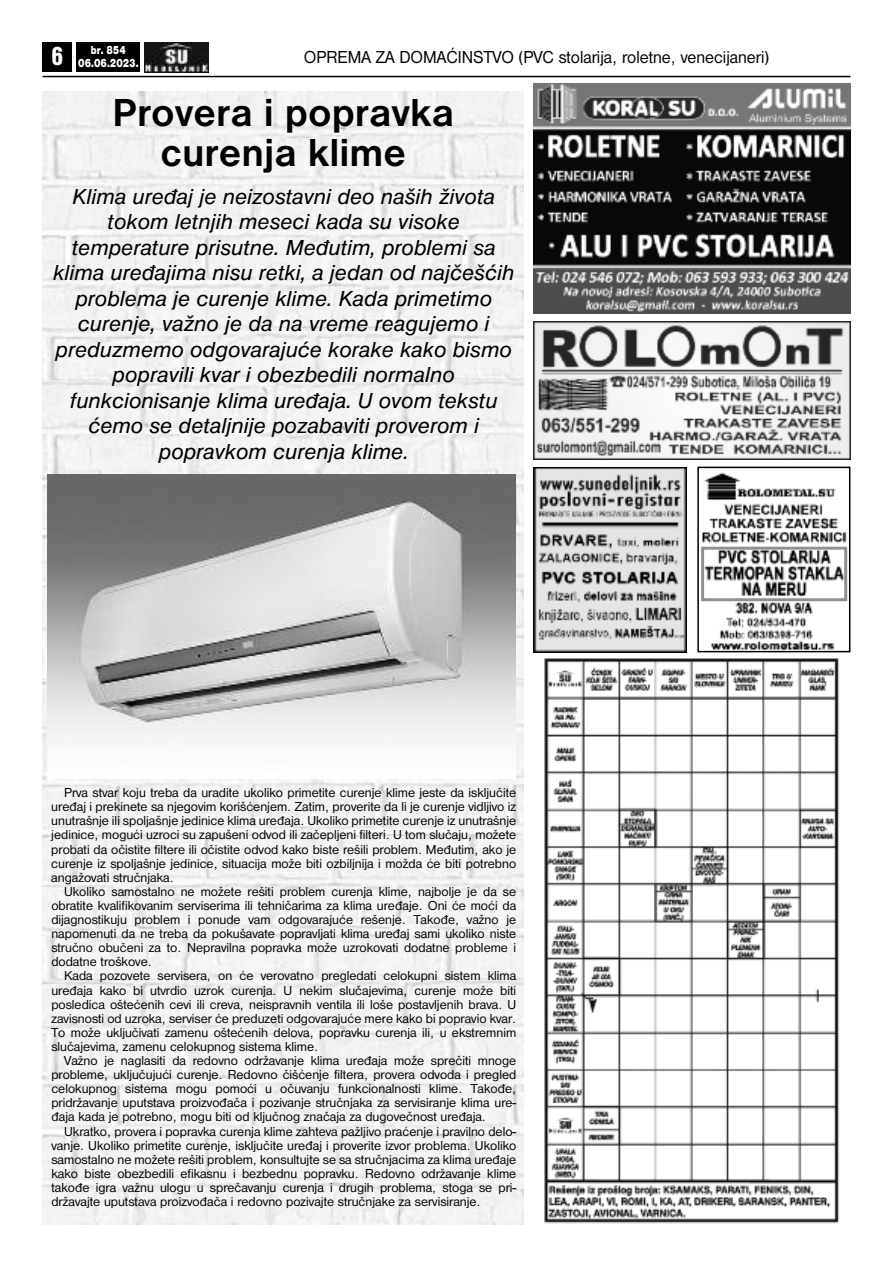
<style>
.page{position:relative;width:893px;height:1263px;background:#fff}
.page>*{position:absolute;margin:0;border:0;box-sizing:border-box;transform-origin:0 0}
.t1{font:700 40.5px/40.5px "Nimbus San DEE";color:#000;text-align:center}
.t2{font:27px "Nimbus San DEE Blac Cond";color:#fff}
.t3{font:italic 22.5px/25.5px "Nimbus San DEE";color:#000;text-align:center}
.t4{font:18px "Nimbus San DEE";color:#000;scale:.95 1}
.t5{font:13.5px/14.1px "Nimbus San DEE";color:#000;text-align:justify}
.t6{font:12px/13.5px "Nimbus San DEE Blac";color:#fff;text-align:center;scale:.8 1}
</style>
<div class="page">
<img style="left:43px;top:92px;width:480px;height:1132px">
<hr style="left:43px;top:76px;width:807px;height:1px;background:#000">
<div style="left:43px;top:43px;width:29px;height:29px;background:#000"></div>
<div style="left:77px;top:43px;width:63px;height:29px;background:#000"></div>
<img style="left:145px;top:43px;width:63px;height:29px">
<img style="left:534px;top:322px;width:316px;height:137px">
<img style="left:534px;top:84px;width:316px;height:230px">
<img style="left:701px;top:472px;width:146px;height:177px">
<div style="left:697px;top:467px;width:153px;height:185px;border:2px solid #000"></div>
<img style="left:544px;top:658px;width:295px;height:566px">
<img style="left:534px;top:467px;width:153px;height:185px">
<div style="left:701px;top:547px;width:146px;height:54px;border:3px solid #919191"></div>
<img style="left:48px;top:475px;width:468px;height:303px">
<h2 class="t2" style="left:52px;top:40px;width:13px">6</h2>
<p class="t6" style="left:78px;top:43px;width:77px">br. 854<br>06.06.2023.</p>
<h3 class="t4" style="left:304px;top:47px;width:491px">OPREMA ZA DOMAĆINSTVO (PVC stolarija, roletne, venecijaneri)</h3>
<h1 class="t1" style="left:113px;top:91px;width:343px">Provera i popravka curenja klime</h1>
<p class="t3" style="left:53px;top:183px;width:463px">Klima uređaj je neizostavni deo naših života tokom letnjih meseci kada su visoke temperature prisutne. Međutim, problemi sa klima uređajima nisu retki, a jedan od najčešćih problema je curenje klime. Kada primetimo curenje, važno je da na vreme reagujemo i preduzmemo odgovarajuće korake kako bismo popravili kvar i obezbedili normalno funkcionisanje klima uređaja. U ovom tekstu ćemo se detaljnije pozabaviti proverom i popravkom curenja klime.</p>
<p class="t5" style="left:51px;top:785px;width:466px;text-indent:13px">Prva stvar koju treba da uradite ukoliko primetite curenje klime jeste da isključite uređaj i prekinete sa njegovim korišćenjem. Zatim, proverite da li je curenje vidljivo iz unutrašnje ili spoljašnje jedinice klima uređaja. Ukoliko primetite curenje iz unutrašnje jedinice, mogući uzroci su zapušeni odvod ili začepljeni filteri. U tom slučaju, možete probati da očistite filtere ili očistite odvod kako biste rešili problem. Međutim, ako je curenje iz spoljašnje jedinice, situacija može biti ozbiljnija i možda će biti potrebno angažovati stručnjaka.</p>
<p class="t5" style="left:51px;top:884px;width:466px;text-indent:13px">Ukoliko samostalno ne možete rešiti problem curenja klime, najbolje je da se obratite kvalifikovanim serviserima ili tehničarima za klima uređaje. Oni će moći da dijagnostikuju problem i ponude vam odgovarajuće rešenje. Takođe, važno je napomenuti da ne treba da pokušavate popravljati klima uređaj sami ukoliko niste stručno obučeni za to. Nepravilna popravka može uzrokovati dodatne probleme i dodatne troškove.</p>
<p class="t5" style="left:51px;top:969px;width:466px;text-indent:13px">Kada pozovete servisera, on će verovatno pregledati celokupni sistem klima uređaja kako bi utvrdio uzrok curenja. U nekim slučajevima, curenje može biti posledica oštećenih cevi ili creva, neispravnih ventila ili loše postavljenih brava. U zavisnosti od uzroka, serviser će preduzeti odgovarajuće mere kako bi popravio kvar.<br>To može uključivati zamenu oštećenih delova, popravku curenja ili, u ekstremnim slučajevima, zamenu celokupnog sistema klime.</p>
<p class="t5" style="left:51px;top:1053px;width:466px;text-indent:13px">Važno je naglasiti da redovno održavanje klima uređaja može sprečiti mnoge probleme, uključujući curenje. Redovno čišćenje filtera, provera odvoda i pregled celokupnog sistema mogu pomoći u očuvanju funkcionalnosti klime. Takođe, pridržavanje uputstava proizvođača i pozivanje stručnjaka za servisiranje klima ure&shy;đaja kada je potrebno, mogu biti od ključnog značaja za dugovečnost uređaja.</p>
<p class="t5" style="left:51px;top:1124px;width:466px;text-indent:13px">Ukratko, provera i popravka curenja klime zahteva pažljivo praćenje i pravilno delo&shy;vanje. Ukoliko primetite curenje, isključite uređaj i proverite izvor problema. Ukoliko samostalno ne možete rešiti problem, konsultujte se sa stručnjacima za klima uređaje kako biste obezbedili efikasnu i bezbednu popravku. Redovno održavanje klime takođe igra važnu ulogu u sprečavanju curenja i drugih problema, stoga se pri&shy;državajte uputstava proizvođača i redovno pozivajte stručnjake za servisiranje.</p>
</div>
